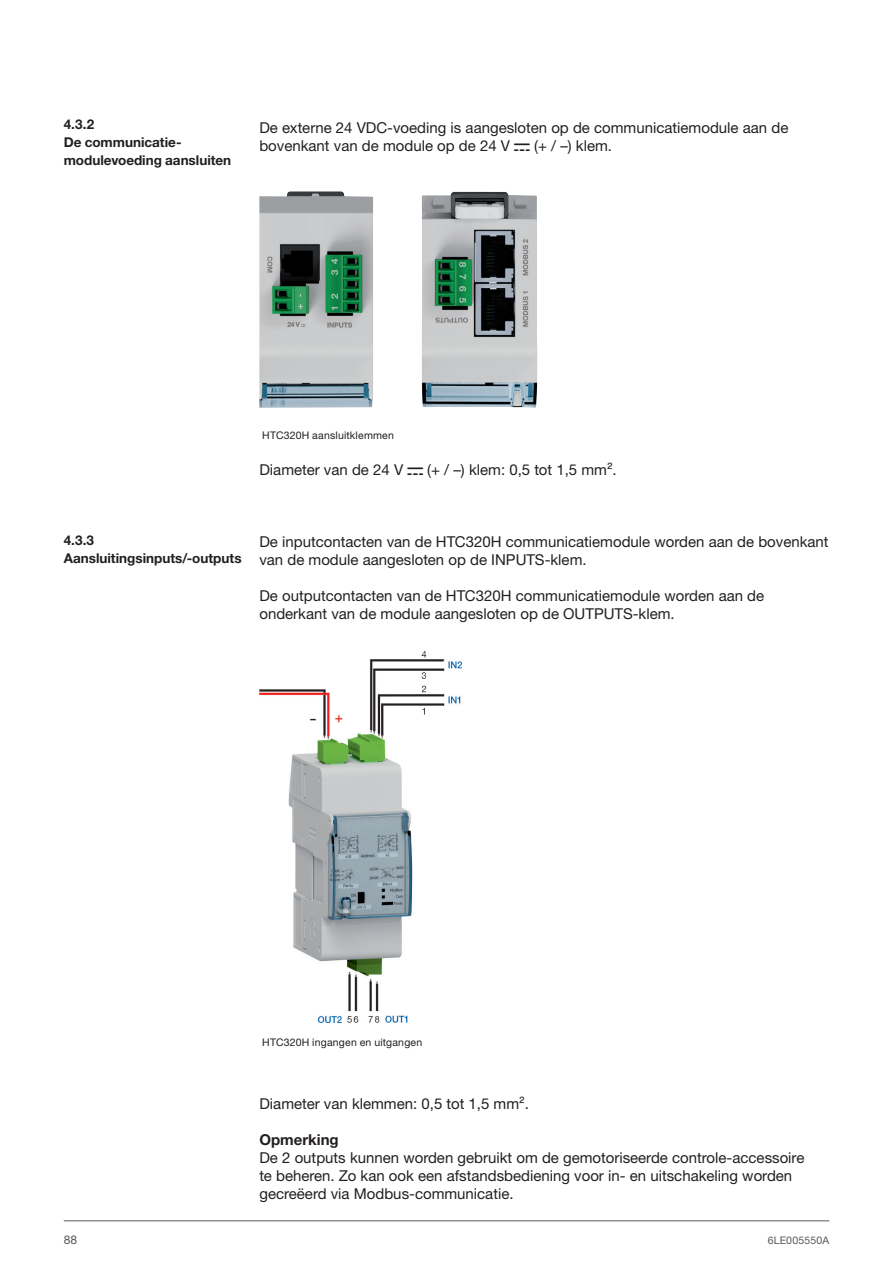
<style>
.page{position:relative;width:893px;height:1263px;background:#fff}
.page>*{position:absolute;margin:0;border:0;box-sizing:border-box;transform-origin:0 0}
.Body_Text{font:15px/18px "Helvetica Neue LTW1 G";color:#231f20}
.Body_Text-2{font:700 15px "Helvetica Neue LTW1 G";color:#231f20}
.Num_SOUS_CHAPITRE_Ma{font:700 13.5px/18px "Helvetica Neue LTW1 G";color:#231f20}
.t1{font:12px "Helvetica Neue LTW1 G";color:#57585a}
.Grafik_Untertitel{font:10.5px "Helvetica Neue LTW1 G";letter-spacing:.02em;color:#231f20}
.t2{font:10.5px "Helvetica Neue LTW1 G";letter-spacing:.015em;color:#57585a}
</style>
<div class="page">
<hr style="left:64px;top:1220px;width:765px;height:1px;background:#57585a">
<img style="left:259px;top:191px;width:278px;height:217px">
<img style="left:259px;top:652px;width:203px;height:371px">
<p class="Num_SOUS_CHAPITRE_Ma" style="left:64px;top:115px;width:169px">4.3.2<br>De communicatie&shy;modulevoeding aansluiten</p>
<p class="Body_Text" style="left:259px;top:118px;width:530px">De externe 24 VDC-voeding is aangesloten op de communicatiemodule aan de bovenkant van de module op de 24 V ▲ (+ / –) klem.</p>
<p class="Grafik_Untertitel" style="left:262px;top:428px;width:133px">HTC320H aansluitklemmen</p>
<p class="Body_Text" style="left:259px;top:460px;width:359px">Diameter van de 24 V ▲ (+ / –) klem: 0,5 tot 1,5 mm².</p>
<p class="Num_SOUS_CHAPITRE_Ma" style="left:64px;top:531px;width:179px">4.3.3<br>Aansluitingsinputs/-outputs</p>
<p class="Body_Text" style="left:259px;top:532px;width:571px">De inputcontacten van de HTC320H communicatiemodule worden aan de bovenkant van de module aangesloten op de INPUTS-klem.</p>
<p class="Body_Text" style="left:259px;top:586px;width:506px">De outputcontacten van de HTC320H communicatiemodule worden aan de onderkant van de module aangesloten op de OUTPUTS-klem.</p>
<p class="Grafik_Untertitel" style="left:262px;top:1036px;width:161px">HTC320H ingangen en uitgangen</p>
<p class="Body_Text" style="left:259px;top:1095px;width:271px">Diameter van klemmen: 0,5 tot 1,5 mm².</p>
<p class="Body_Text-2" style="left:259px;top:1130px;width:81px">Opmerking</p>
<p class="Body_Text" style="left:259px;top:1149px;width:546px">De 2 outputs kunnen worden gebruikt om de gemotoriseerde controle-accessoire te beheren. Zo kan ook een afstandsbediening voor in- en uitschakeling worden gecreëerd via Modbus-communicatie.</p>
<p class="t1" style="left:64px;top:1232px;width:15px">88</p>
<p class="t2" style="left:768px;top:1234px;width:63px">6LE005550A</p>
</div>
